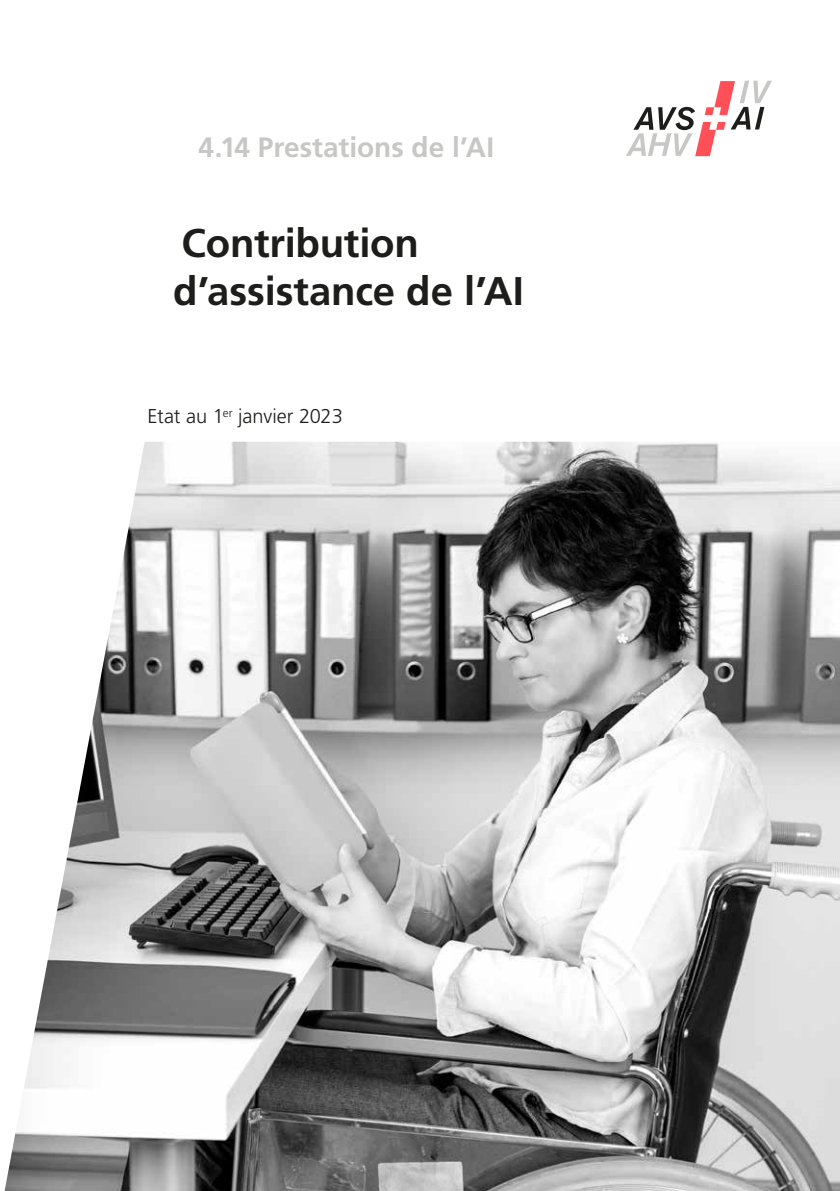
<style>
.page{position:relative;width:840px;height:1191px;background:#fff}
.page>*{position:absolute;margin:0;border:0;box-sizing:border-box;transform-origin:0 0}
.MB_Titel{font:700 40px "Frutiger LT Std";letter-spacing:-.005em;color:#1d1d1b}
.MB_Gruppe_Titelseite{font:700 28px "Frutiger LT Std";color:#c7c7c6}
.Grundtext{font:300 20px "Frutiger LT Std";letter-spacing:-.005em;color:#1d1d1b}
</style>
<div class="page">
<svg style="left:626px;top:81px;width:145px;height:75px"></svg>
<img style="left:4px;top:442px;width:835px;height:749px">
<p class="MB_Gruppe_Titelseite" style="left:198px;top:131px;width:297px">4.14 Prestations de l’AI</p>
<p class="MB_Titel" style="left:181px;top:219px;width:239px">Contribution</p>
<p class="MB_Titel" style="left:173px;top:267px;width:352px">d’assistance de l’AI</p>
<p class="Grundtext" style="left:147px;top:405px;width:197px">Etat au 1<sup>er</sup> janvier 2023</p>
</div>
